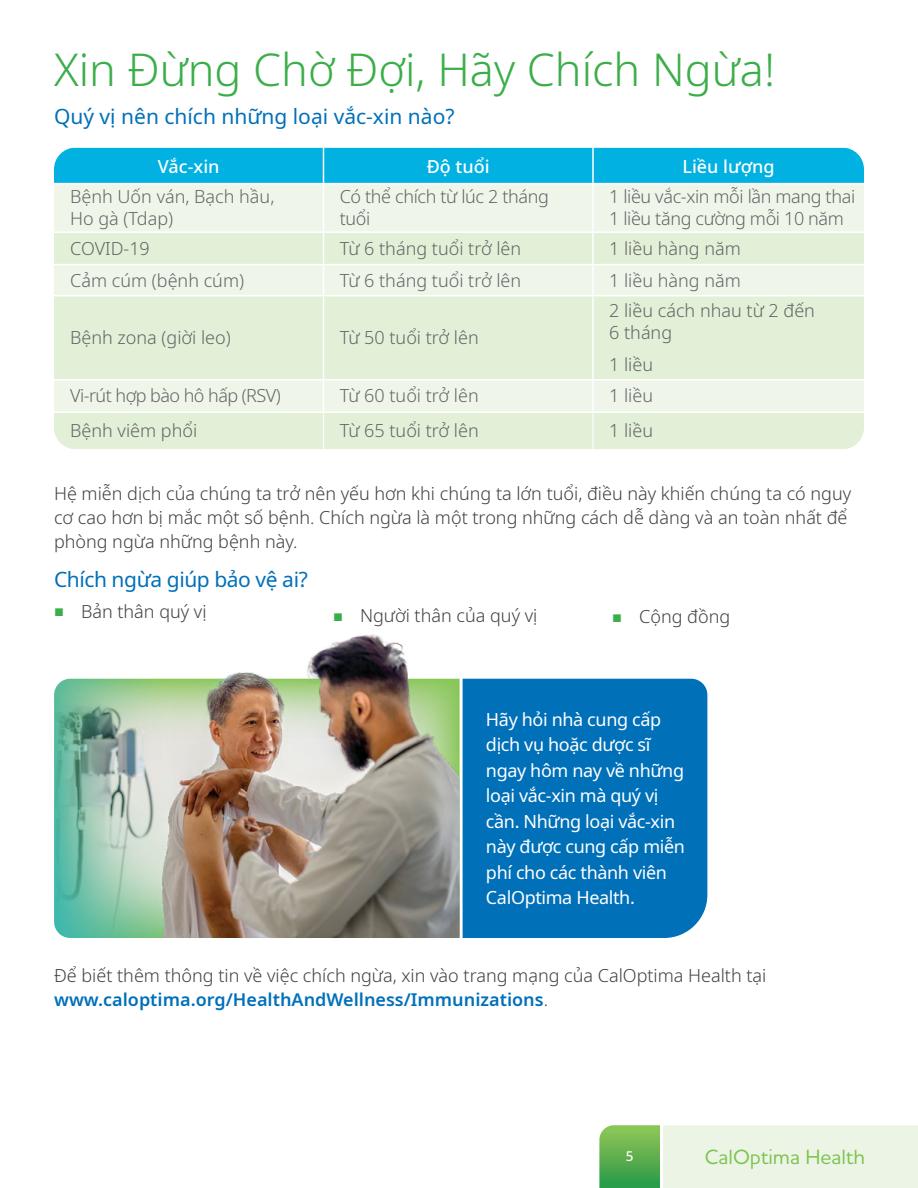
<style>
.page{position:relative;width:918px;height:1188px;background:#fff}
.page>*{position:absolute;margin:0;border:0;box-sizing:border-box;transform-origin:0 0}
.t1{font:300 45px "Noto Sans";color:#3bae49}
.t2{font:21px "Noto Sans";color:#0070b9}
.t3{font:21px "Noto Sans";letter-spacing:-.02em;color:#0070b9}
.t4{font:500 21px "Houschka Pro";color:#7cc24d}
.t5{font:300 18px/24px "Noto Sans";color:#414042}
.t6{font:300 18px/21.8px "Noto Sans";color:#636466}
.t7{font:18px/25.5px "Noto Sans";letter-spacing:-.02em;color:#fff}
.t8{font:300 18px/21.8px "Noto Sans";letter-spacing:-.02em;color:#636466}
.t9{font:500 18px "Noto Sans";color:#fff}
.t10{font:300 18px "Noto Sans";letter-spacing:-.03em;color:#636466}
.t11{font:500 13.5px "Noto Sans";color:#fff}
.s1{font-family:"Arial";font-weight:400;font-size:16.5px;color:#3bae49}
.s2{font-weight:600;color:#0070b9}
</style>
<div class="page">
<div style="left:463px;top:679px;width:244px;height:259px;background:#0070b9"></div>
<img style="left:54px;top:634px;width:406px;height:304px">
<div style="left:54px;top:148px;width:810px;height:35px;background:#00b1e1"></div>
<div style="left:54px;top:184px;width:810px;height:47px;background:#eff6e9"></div>
<svg style="left:54px;top:233px;width:810px;height:216px;background:#e6f1dc"></svg>
<hr style="left:323px;top:413px;width:1px;height:36px;background:#fff">
<hr style="left:593px;top:413px;width:1px;height:36px;background:#fff">
<hr style="left:323px;top:148px;width:1px;height:35px;background:#fff">
<hr style="left:592px;top:148px;width:2px;height:35px;background:#fff">
<hr style="left:323px;top:184px;width:1px;height:47px;background:#fff">
<hr style="left:592px;top:184px;width:2px;height:47px;background:#fff">
<hr style="left:323px;top:233px;width:1px;height:31px;background:#fff">
<hr style="left:592px;top:233px;width:2px;height:31px;background:#fff">
<hr style="left:54px;top:264px;width:270px;height:1px;background:#fff">
<hr style="left:324px;top:264px;width:269px;height:1px;background:#fff">
<hr style="left:323px;top:265px;width:1px;height:30px;background:#fff">
<hr style="left:593px;top:264px;width:271px;height:1px;background:#fff">
<hr style="left:592px;top:265px;width:2px;height:30px;background:#fff">
<hr style="left:54px;top:295px;width:270px;height:1px;background:#fff">
<hr style="left:324px;top:295px;width:269px;height:1px;background:#fff">
<hr style="left:323px;top:296px;width:1px;height:83px;background:#fff">
<hr style="left:593px;top:295px;width:271px;height:1px;background:#fff">
<hr style="left:592px;top:296px;width:2px;height:83px;background:#fff">
<hr style="left:54px;top:379px;width:270px;height:1px;background:#fff">
<hr style="left:324px;top:379px;width:269px;height:1px;background:#fff">
<hr style="left:323px;top:380px;width:1px;height:32px;background:#fff">
<hr style="left:593px;top:379px;width:271px;height:1px;background:#fff">
<hr style="left:592px;top:380px;width:2px;height:32px;background:#fff">
<hr style="left:54px;top:412px;width:270px;height:1px;background:#fff">
<hr style="left:324px;top:412px;width:269px;height:1px;background:#fff">
<hr style="left:593px;top:412px;width:271px;height:1px;background:#fff">
<svg style="left:599px;top:1125px;width:319px;height:63px;background:#d1e8c9"></svg>
<h1 class="t1" style="left:54px;top:38px;width:723px">Xin Đừng Chờ Đợi, Hãy Chích Ngừa!</h1>
<p class="t2" style="left:54px;top:101px;width:402px">Quý vị nên chích những loại vắc-xin nào?</p>
<p class="t9" style="left:158px;top:154px;width:63px">Vắc-xin</p>
<p class="t9" style="left:427px;top:154px;width:64px">Độ tuổi</p>
<p class="t9" style="left:682px;top:154px;width:94px">Liều lượng</p>
<p class="t6" style="left:70px;top:186px;width:206px">Bệnh Uốn ván, Bạch hầu,<br>Ho gà (Tdap)</p>
<p class="t8" style="left:340px;top:186px;width:211px">Có thể chích từ lúc 2 tháng tuổi</p>
<p class="t8" style="left:609px;top:186px;width:248px">1 liều vắc-xin mỗi lần mang thai<br>1 liều tăng cường mỗi 10 năm</p>
<p class="t6" style="left:70px;top:238px;width:81px">COVID-19</p>
<p class="t6" style="left:340px;top:238px;width:183px">Từ 6 tháng tuổi trở lên</p>
<p class="t6" style="left:609px;top:238px;width:133px">1 liều hàng năm</p>
<p class="t6" style="left:70px;top:270px;width:175px">Cảm cúm (bệnh cúm)</p>
<p class="t6" style="left:340px;top:270px;width:183px">Từ 6 tháng tuổi trở lên</p>
<p class="t6" style="left:609px;top:270px;width:133px">1 liều hàng năm</p>
<p class="t6" style="left:70px;top:327px;width:162px">Bệnh zona (giời leo)</p>
<p class="t6" style="left:340px;top:327px;width:141px">Từ 50 tuổi trở lên</p>
<p class="t6" style="left:609px;top:300px;width:207px">2 liều cách nhau từ 2 đến<br>6 tháng</p>
<p class="t6" style="left:609px;top:354px;width:45px">1 liều</p>
<p class="t10" style="left:70px;top:383px;width:212px">Vi-rút hợp bào hô hấp (RSV)</p>
<p class="t6" style="left:340px;top:385px;width:141px">Từ 60 tuổi trở lên</p>
<p class="t6" style="left:609px;top:385px;width:45px">1 liều</p>
<p class="t6" style="left:70px;top:420px;width:129px">Bệnh viêm phổi</p>
<p class="t6" style="left:340px;top:420px;width:141px">Từ 65 tuổi trở lên</p>
<p class="t6" style="left:609px;top:420px;width:45px">1 liều</p>
<p class="t5" style="left:54px;top:482px;width:799px">Hệ miễn dịch của chúng ta trở nên yếu hơn khi chúng ta lớn tuổi, điều này khiến chúng ta có nguy cơ cao hơn bị mắc một số bệnh. Chích ngừa là một trong những cách dễ dàng và an toàn nhất để phòng ngừa những bệnh này.</p>
<p class="t3" style="left:54px;top:564px;width:255px">Chích ngừa giúp bảo vệ ai?</p>
<p class="t5" style="left:54px;top:600px;width:154px"><span class="s1">■</span> Bản thân quý vị</p>
<p class="t5" style="left:333px;top:604px;width:206px"><span class="s1">■</span> Người thân của quý vị</p>
<p class="t5" style="left:612px;top:605px;width:119px"><span class="s1">■</span> Cộng đồng</p>
<p class="t7" style="left:486px;top:707px;width:201px">Hãy hỏi nhà cung cấp dịch vụ hoặc dược sĩ ngay hôm nay về những loại vắc-xin mà quý vị cần. Những loại vắc-xin này được cung cấp miễn phí cho các thành viên<br>CalOptima Health.</p>
<p class="t5" style="left:54px;top:964px;width:714px">Để biết thêm thông tin về việc chích ngừa, xin vào trang mạng của CalOptima Health tại <span class="s2">www.caloptima.org/HealthAndWellness/Immunizations</span>.</p>
<p class="t11" style="left:626px;top:1147px;width:9px">5</p>
<p class="t4" style="left:705px;top:1143px;width:162px">CalOptima Health</p>
</div>
